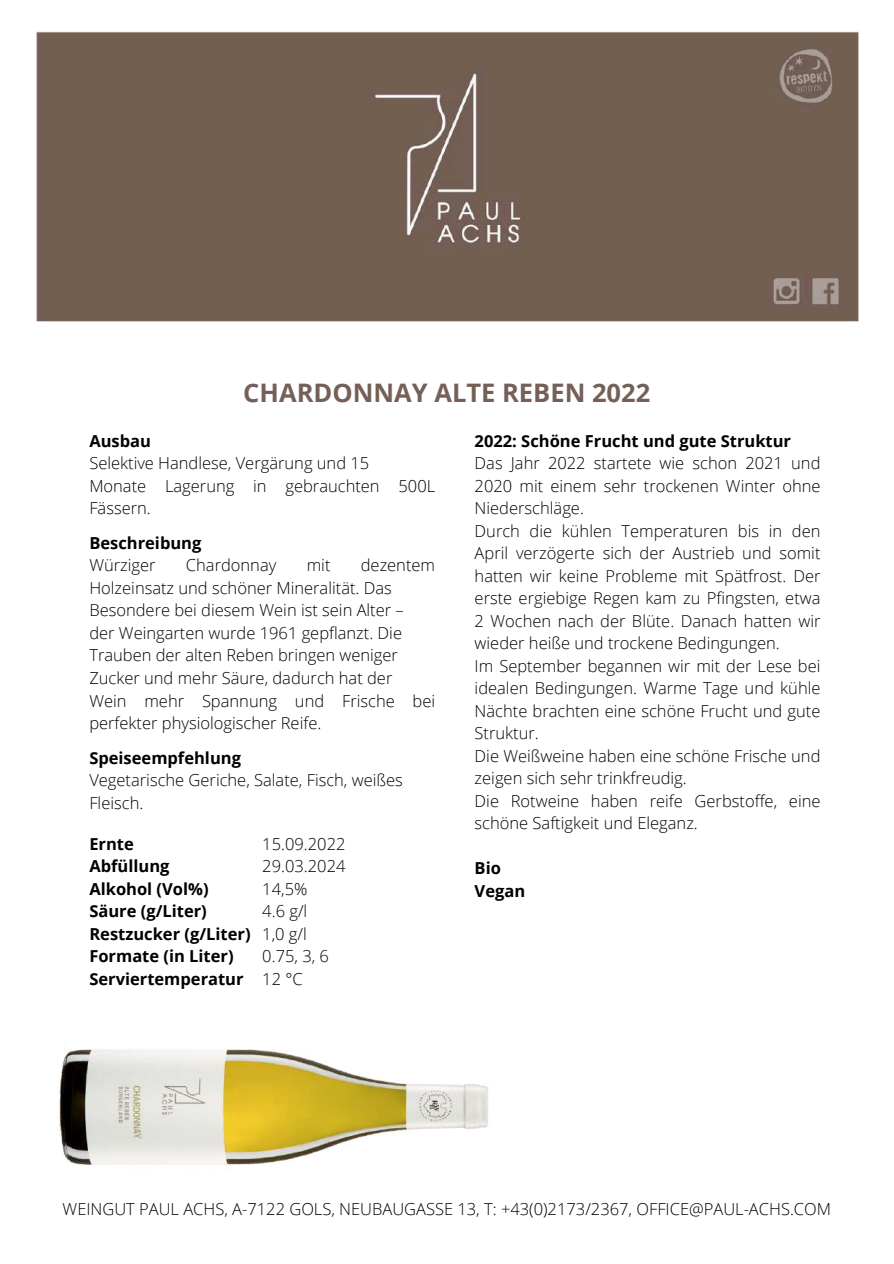
<style>
.page{position:relative;width:894px;height:1264px;background:#fff}
.page>*{position:absolute;margin:0;border:0;box-sizing:border-box;transform-origin:0 0}
.t1{font:700 25.5px "Open Sans";color:#746057}
.t2{font:300 16.5px/22.5px "Open Sans";color:#000}
.t3{font:700 16.5px/22.5px "Open Sans";color:#000}
</style>
<div class="page">
<div style="left:36px;top:32px;width:822px;height:289px;background:#735f50"></div>
<img style="left:59px;top:1049px;width:430px;height:116px">
<h1 class="t1" style="left:243px;top:375px;width:408px">CHARDONNAY ALTE REBEN 2022</h1>
<p class="t3" style="left:89px;top:429px;width:63px">Ausbau</p>
<p class="t2" style="left:89px;top:452px;width:347px">Selektive Handlese, Vergärung und 15<br>Monate Lagerung in gebrauchten 500L<br>Fässern.</p>
<p class="t3" style="left:89px;top:531px;width:114px">Beschreibung</p>
<p class="t2" style="left:89px;top:554px;width:68px">Würziger</p>
<p class="t2" style="left:186px;top:554px;width:92px">Chardonnay</p>
<p class="t2" style="left:306px;top:554px;width:25px">mit</p>
<p class="t2" style="left:89px;top:554px;width:347px;text-indent:271px">dezentem Holzeinsatz und schöner Mineralität. Das Besondere bei diesem Wein ist sein Alter –<br>der Weingarten wurde 1961 gepflanzt. Die Trauben der alten Reben bringen weniger Zucker und mehr Säure, dadurch hat der<br>Wein mehr Spannung und Frische bei perfekter physiologischer Reife.</p>
<p class="t3" style="left:89px;top:746px;width:153px">Speiseempfehlung</p>
<p class="t2" style="left:89px;top:768px;width:315px">Vegetarische Geriche, Salate, Fisch, weißes<br>Fleisch.</p>
<p class="t3" style="left:89px;top:832px;width:163px">Ernte<br>Abfüllung<br>Alkohol (Vol%)<br>Säure (g/Liter)<br>Restzucker (g/Liter)<br>Formate (in Liter)<br>Serviertemperatur</p>
<p class="t2" style="left:262px;top:832px;width:85px">15.09.2022<br>29.03.2024<br>14,5%<br>4.6 g/l<br>1,0 g/l<br>0.75, 3, 6<br>12 °C</p>
<p class="t3" style="left:474px;top:429px;width:318px">2022: Schöne Frucht und gute Struktur</p>
<p class="t2" style="left:474px;top:451px;width:347px">Das Jahr 2022 startete wie schon 2021 und 2020 mit einem sehr trockenen Winter ohne Niederschläge.<br>Durch die kühlen Temperaturen bis in den April verzögerte sich der Austrieb und somit hatten wir keine Probleme mit Spätfrost. Der erste ergiebige Regen kam zu Pfingsten, etwa 2 Wochen nach der Blüte. Danach hatten wir wieder heiße und trockene Bedingungen.<br>Im September begannen wir mit der Lese bei idealen Bedingungen. Warme Tage und kühle Nächte brachten eine schöne Frucht und gute Struktur.<br>Die Weißweine haben eine schöne Frische und zeigen sich sehr trinkfreudig.<br>Die Rotweine haben reife Gerbstoffe, eine schöne Saftigkeit und Eleganz.</p>
<p class="t3" style="left:474px;top:856px;width:52px">Bio<br>Vegan</p>
<p class="t2" style="left:63px;top:1197px;width:769px">WEINGUT PAUL ACHS, A-7122 GOLS, NEUBAUGASSE 13, T: +43(0)2173/2367, OFFICE@PAUL-ACHS.COM</p>
</div>
